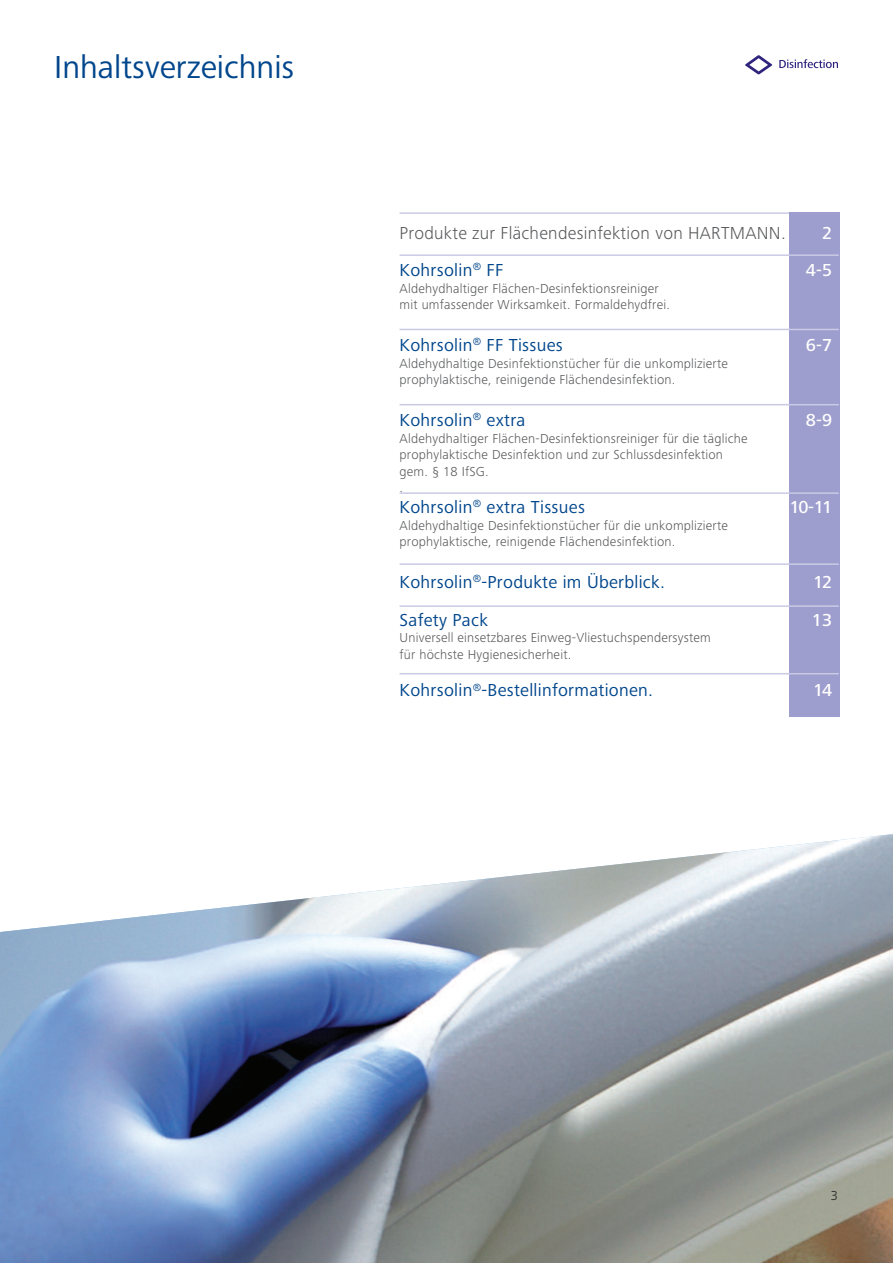
<style>
.page{position:relative;width:893px;height:1263px;background:#fff}
.page>*{position:absolute;margin:0;border:0;box-sizing:border-box;transform-origin:0 0}
.t1{font:33px "Frutiger Next LTW1 G";color:#01468c}
.t2{font:18px "Frutiger Next LTW1 G";letter-spacing:.015em;color:#01468c}
.t3{font:300 18px "Frutiger Next LTW1 G";letter-spacing:.015em;color:#57585a}
.t4{font:500 18px "Frutiger Next LTW1 G";letter-spacing:-.055em;color:#fff}
.t5{font:300 18px "Frutiger Next LTW1 G";color:#9e9ece}
.t6{font:300 13.5px/16.5px "Frutiger Next LTW1 G";letter-spacing:.015em;color:#57585a}
.t7{font:300 13.5px "Frutiger Next LTW1 G";color:#231f20}
.s1{font-weight:500;color:#fff}
.s2{font-weight:300;color:#9e9ece}
</style>
<div class="page">
<hr style="left:400px;top:212px;width:439px;height:2px;background:#cacae5">
<div style="left:789px;top:212px;width:50px;height:504px;background:#9e9ece"></div>
<hr style="left:400px;top:254px;width:439px;height:2px;background:#cacae5">
<hr style="left:400px;top:329px;width:439px;height:1px;background:#cacae5">
<hr style="left:400px;top:404px;width:439px;height:1px;background:#cacae5">
<hr style="left:400px;top:605px;width:439px;height:2px;background:#cacae5">
<hr style="left:400px;top:492px;width:439px;height:2px;background:#cacae5">
<hr style="left:400px;top:563px;width:439px;height:2px;background:#cacae5">
<hr style="left:400px;top:673px;width:439px;height:1px;background:#cacae5">
<img style="left:0;top:834px;width:893px;height:429px">
<svg style="left:745px;top:55px;width:27px;height:19px"></svg>
<svg style="left:779px;top:59px;width:59px;height:9px"></svg>
<h1 class="t1" style="left:54px;top:56px;width:242px">Inhaltsverzeichnis</h1>
<h2 class="t3" style="left:400px;top:227px;width:388px">Produkte zur Flächendesinfektion von HARTMANN.</h2>
<h2 class="t5" style="left:812px;top:227px;width:21px">0<span class="s1">2</span></h2>
<h2 class="t2" style="left:400px;top:264px;width:105px">Kohrsolin<sup>®</sup> FF</h2>
<h2 class="t4" style="left:796px;top:264px;width:38px"><span class="s2">0</span>4-5</h2>
<p class="t6" style="left:400px;top:282px;width:272px">Aldehydhaltiger Flächen-Desinfektionsreiniger mit umfassender Wirksamkeit. Formaldehydfrei.</p>
<h2 class="t2" style="left:400px;top:339px;width:165px">Kohrsolin<sup>®</sup> FF Tissues</h2>
<h2 class="t4" style="left:796px;top:339px;width:38px"><span class="s2">0</span>6-7</h2>
<p class="t6" style="left:400px;top:357px;width:330px">Aldehydhaltige Desinfektionstücher für die unkomplizierte prophylaktische, reinigende Flächendesinfektion.</p>
<h2 class="t2" style="left:400px;top:414px;width:127px">Kohrsolin<sup>®</sup> extra</h2>
<h2 class="t4" style="left:796px;top:414px;width:38px"><span class="s2">0</span>8-9</h2>
<p class="t6" style="left:400px;top:432px;width:350px">Aldehydhaltiger Flächen-Desinfektionsreiniger für die tägliche prophylaktische Desinfektion und zur Schlussdesinfektion gem. § 18 IfSG.<br>.</p>
<h2 class="t2" style="left:400px;top:501px;width:187px">Kohrsolin<sup>®</sup> extra Tissues</h2>
<h2 class="t4" style="left:790px;top:501px;width:44px">10-11</h2>
<p class="t6" style="left:400px;top:519px;width:330px">Aldehydhaltige Desinfektionstücher für die unkomplizierte prophylaktische, reinigende Flächendesinfektion.</p>
<h2 class="t2" style="left:400px;top:576px;width:267px">Kohrsolin<sup>®</sup>-Produkte im Überblick.</h2>
<h2 class="t4" style="left:813px;top:576px;width:21px">12</h2>
<h2 class="t2" style="left:400px;top:614px;width:90px">Safety Pack</h2>
<h2 class="t4" style="left:812px;top:614px;width:22px">13</h2>
<p class="t6" style="left:400px;top:631px;width:313px">Universell einsetzbares Einweg-Vliestuchspendersystem für höchste Hygienesicherheit.</p>
<h2 class="t2" style="left:400px;top:684px;width:255px">Kohrsolin<sup>®</sup>-Bestellinformationen.</h2>
<h2 class="t4" style="left:813px;top:684px;width:21px">14</h2>
<p class="t7" style="left:831px;top:1191px;width:9px">3</p>
</div>
